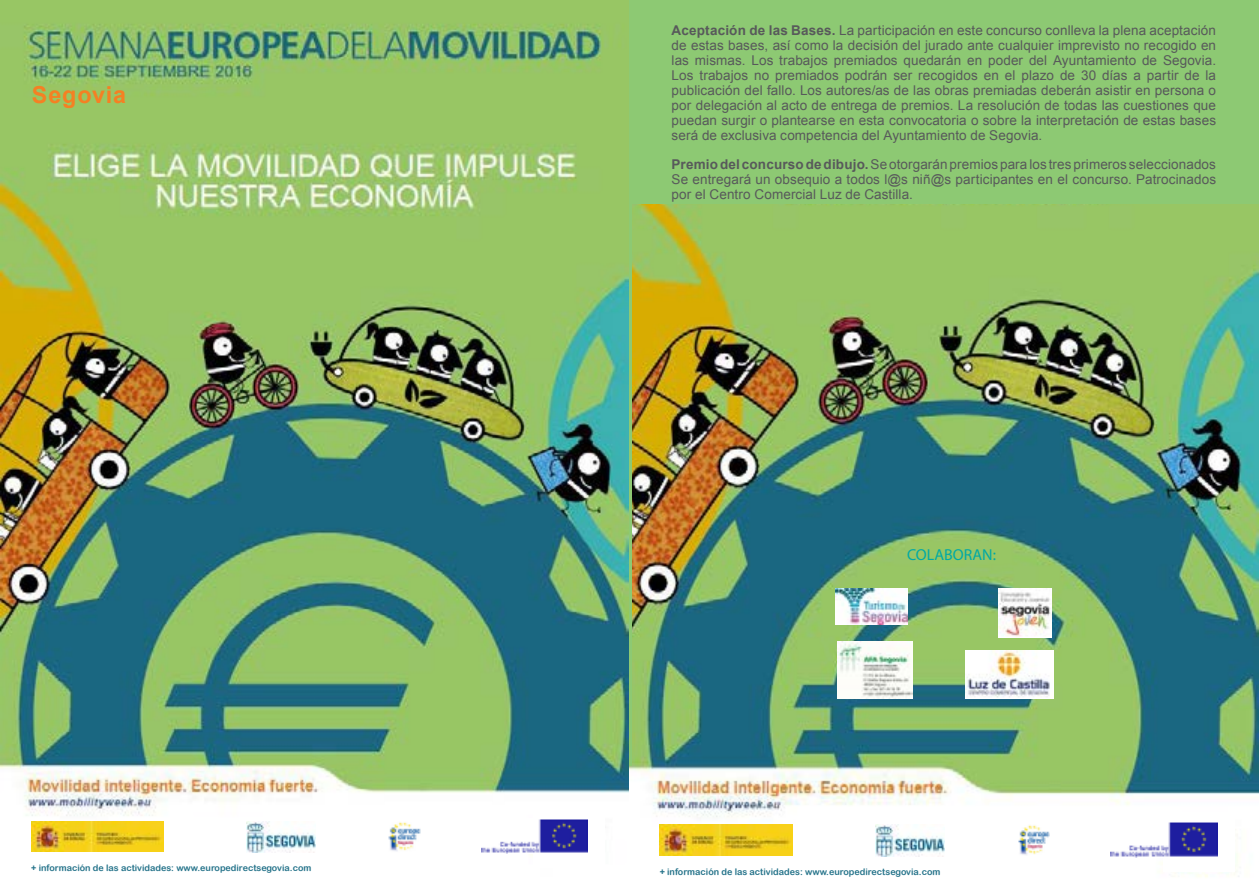
<style>
.page{position:relative;width:1259px;height:893px;background:#fff}
.page>*{position:absolute;margin:0;border:0;box-sizing:border-box;transform-origin:0 0}
.t1{font:700 23.4px "Arial";letter-spacing:.04em;color:#f58023}
.t2{font:15.9px "Myriad Pro";color:#00a9a5}
.t3{font:13.5px/15px "Arial";letter-spacing:.005em;color:#58595b;text-align:justify}
.t4{font:9.15px "Arial Rounded MT Bold";color:#25738a}
.t5{font:9px "Arial Rounded MT Bold";color:#25738a}
.s1{font-weight:700}
</style>
<div class="page">
<img style="left:629px;top:38px;width:629px;height:839px">
<img style="left:1017px;top:823px;width:33px;height:34px">
<div style="left:1163px;top:814px;width:71px;height:58px;background:#fff"></div>
<img style="left:1110px;top:822px;width:107px;height:36px">
<img style="left:875px;top:824px;width:69px;height:33px">
<img style="left:659px;top:824px;width:133px;height:31px">
<img style="left:1px;top:0;width:628px;height:856px">
<img style="left:388px;top:820px;width:32px;height:33px">
<div style="left:533px;top:810px;width:71px;height:58px;background:#fff"></div>
<img style="left:481px;top:818px;width:107px;height:36px">
<img style="left:246px;top:821px;width:69px;height:32px">
<img style="left:31px;top:821px;width:133px;height:30px">
<div style="left:632px;top:0;width:626px;height:204px;background:#8dc973"></div>
<img style="left:998px;top:589px;width:53px;height:48px">
<img style="left:838px;top:641px;width:74px;height:58px">
<img style="left:965px;top:650px;width:88px;height:49px">
<img style="left:835px;top:589px;width:72px;height:35px">
<h1 class="t1" style="left:32px;top:79px;width:96px">Segovia</h1>
<p class="t5" style="left:31px;top:862px;width:281px">+ información de las actividades: www.europedirectsegovia.com</p>
<p class="t3" style="left:671px;top:23px;width:546px"><span class="s1">Aceptación de las Bases.</span> La participación en este concurso conlleva la plena aceptación de estas bases, así como la decisión del jurado ante cualquier imprevisto no recogido en las mismas. Los trabajos premiados quedarán en poder del Ayuntamiento de Segovia.<br>Los trabajos no premiados podrán ser recogidos en el plazo de 30 días a partir de la publicación del fallo. Los autores/as de las obras premiadas deberán asistir en persona o por delegación al acto de entrega de premios. La resolución de todas las cuestiones que puedan surgir o plantearse en esta convocatoria o sobre la interpretación de estas bases será de exclusiva competencia del Ayuntamiento de Segovia.</p>
<p class="t3" style="left:671px;top:157px;width:546px"><span class="s1">Premio del concurso de dibujo.</span> Se otorgarán premios para los tres primeros seleccionados Se entregará un obsequio a todos l@s niñ@s participantes en el concurso. Patrocinados por el Centro Comercial Luz de Castilla.</p>
<p class="t2" style="left:907px;top:545px;width:90px">COLABORAN:</p>
<p class="t4" style="left:659px;top:866px;width:282px">+ información de las actividades: www.europedirectsegovia.com</p>
</div>
